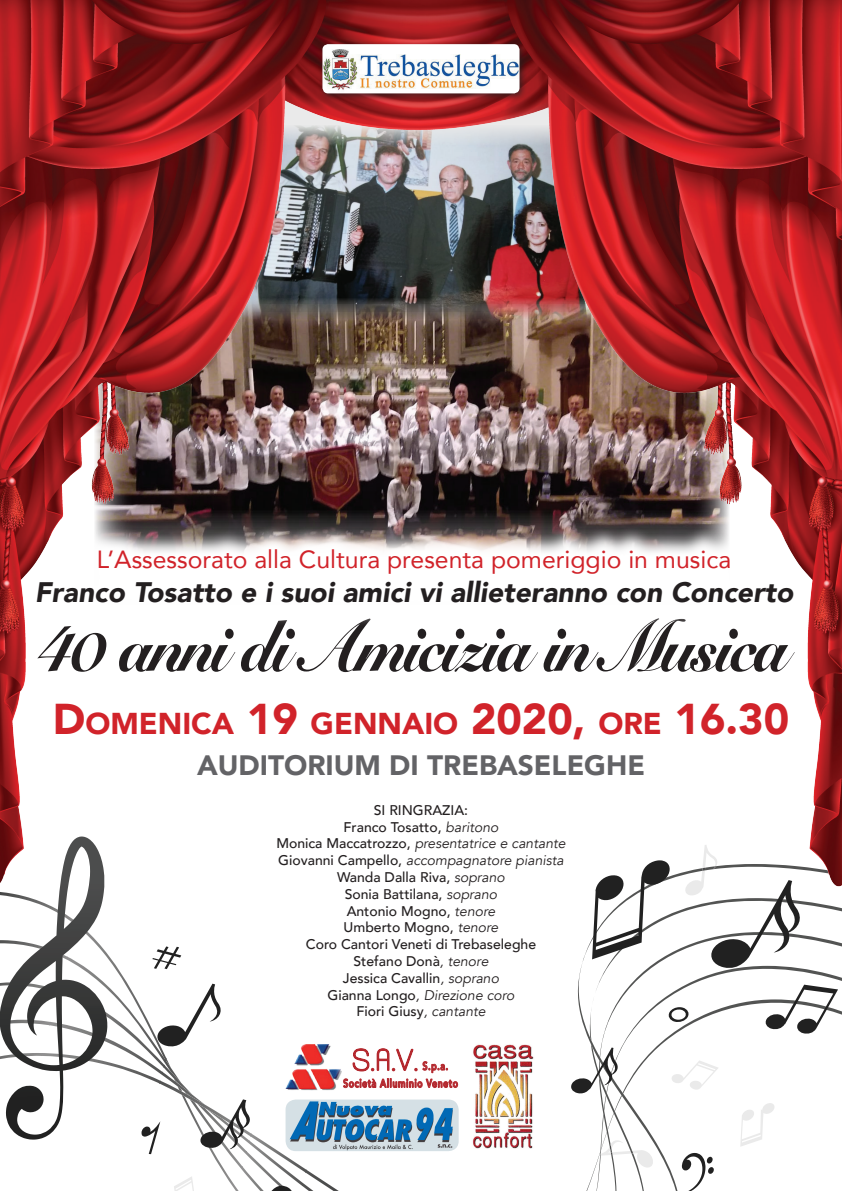
<style>
.page{position:relative;width:842px;height:1191px;background:#fff}
.page>*{position:absolute;margin:0;border:0;box-sizing:border-box;transform-origin:0 0}
.t1{font:900 72px "Snell Roundhand";letter-spacing:-.04em;color:#231f20;scale:.85 1}
.t2{font:900 30.1px "Avenir";color:#d1232a}
.t3{font:italic 900 28.2px "Avenir";color:#231f20}
.t4{font:900 28px "Avenir";color:#636366}
.t5{font:24.8px "Avenir";color:#d1232a}
.t6{font:500 14px/16.8px "Avenir";color:#231f20;text-align:center}
.t7{font:800 11.7px/17.4px "Avenir";letter-spacing:.06em;color:#b4292f;scale:.75 1}
.s1{font-size:43px}
.s2{font-weight:400;font-style:italic}
</style>
<div class="page">
<svg style="left:28px;top:935px;width:814px;height:256px"></svg>
<svg style="left:0;top:930px;width:107px;height:209px"></svg>
<svg style="left:667px;top:1007px;width:23px;height:16px"></svg>
<svg style="left:155px;top:983px;width:69px;height:66px"></svg>
<svg style="left:600px;top:1139px;width:54px;height:28px"></svg>
<svg style="left:199px;top:1099px;width:53px;height:51px"></svg>
<svg style="left:685px;top:930px;width:119px;height:41px"></svg>
<svg style="left:570px;top:1047px;width:50px;height:48px"></svg>
<svg style="left:152px;top:946px;width:29px;height:23px"></svg>
<svg style="left:682px;top:1153px;width:32px;height:38px"></svg>
<svg style="left:142px;top:1121px;width:18px;height:33px"></svg>
<svg style="left:764px;top:984px;width:74px;height:50px"></svg>
<svg style="left:271px;top:1185px;width:21px;height:6px"></svg>
<svg style="left:168px;top:1176px;width:28px;height:15px"></svg>
<svg style="left:671px;top:1060px;width:48px;height:30px"></svg>
<svg style="left:592px;top:930px;width:78px;height:29px"></svg>
<svg style="left:740px;top:1103px;width:35px;height:43px"></svg>
<img style="left:284px;top:1042px;width:51px;height:48px">
<div style="left:335px;top:1041px;width:131px;height:53px;background:#fff"></div>
<svg style="left:343px;top:1048px;width:115px;height:40px"></svg>
<img style="left:465px;top:1041px;width:77px;height:112px">
<img style="left:286px;top:1099px;width:173px;height:52px">
<img style="left:0;top:0;width:842px;height:930px">
<div style="left:318px;top:40px;width:210px;height:61px;background:#231f20;opacity:.75"></div>
<img style="left:322px;top:44px;width:197px;height:49px">
<h3 class="t5" style="left:97px;top:540px;width:636px">L’Assessorato alla Cultura presenta pomeriggio in musica</h3>
<h3 class="t3" style="left:35px;top:569px;width:760px">Franco Tosatto e i suoi amici vi allieteranno con Concerto</h3>
<h1 class="t1" style="left:38px;top:604px;width:883px">40 anni di Amicizia in Musica</h1>
<h2 class="t2" style="left:53px;top:697px;width:738px"><span class="s1">D</span>OMENICA <span class="s1">19</span> GENNAIO <span class="s1">2020,</span> ORE <span class="s1">16.30</span></h2>
<h3 class="t4" style="left:197px;top:741px;width:446px">AUDITORI UM DI TREBASELEG HE</h3>
<p class="t6" style="left:276px;top:800px;width:291px">Si ringrazia:<br>Franco Tosatto, <span class="s2">baritono<br></span>Monica Maccatrozzo, <span class="s2">presentatrice e cantante<br></span>Giovanni Campello, <span class="s2">accompagnatore pianista<br></span>Wanda Dalla Riva, <span class="s2">soprano<br></span>Sonia Battilana, <span class="s2">soprano<br></span>Antonio Mogno, <span class="s2">tenore<br></span>Umberto Mogno, <span class="s2">tenore<br></span>Coro Cantori Veneti di Trebaseleghe<br>Stefano Donà<span class="s2">, tenore<br></span>Jessica Cavallin<span class="s2">, soprano<br></span>Gianna Longo<span class="s2">, Direzione coro<br></span>Fiori Giusy<span class="s2">, cantante</span></p>
<p class="t7" style="left:343px;top:1057px;width:155px;text-indent:79px">S.p.a.<br>Società Alluminio Veneto</p>
</div>
